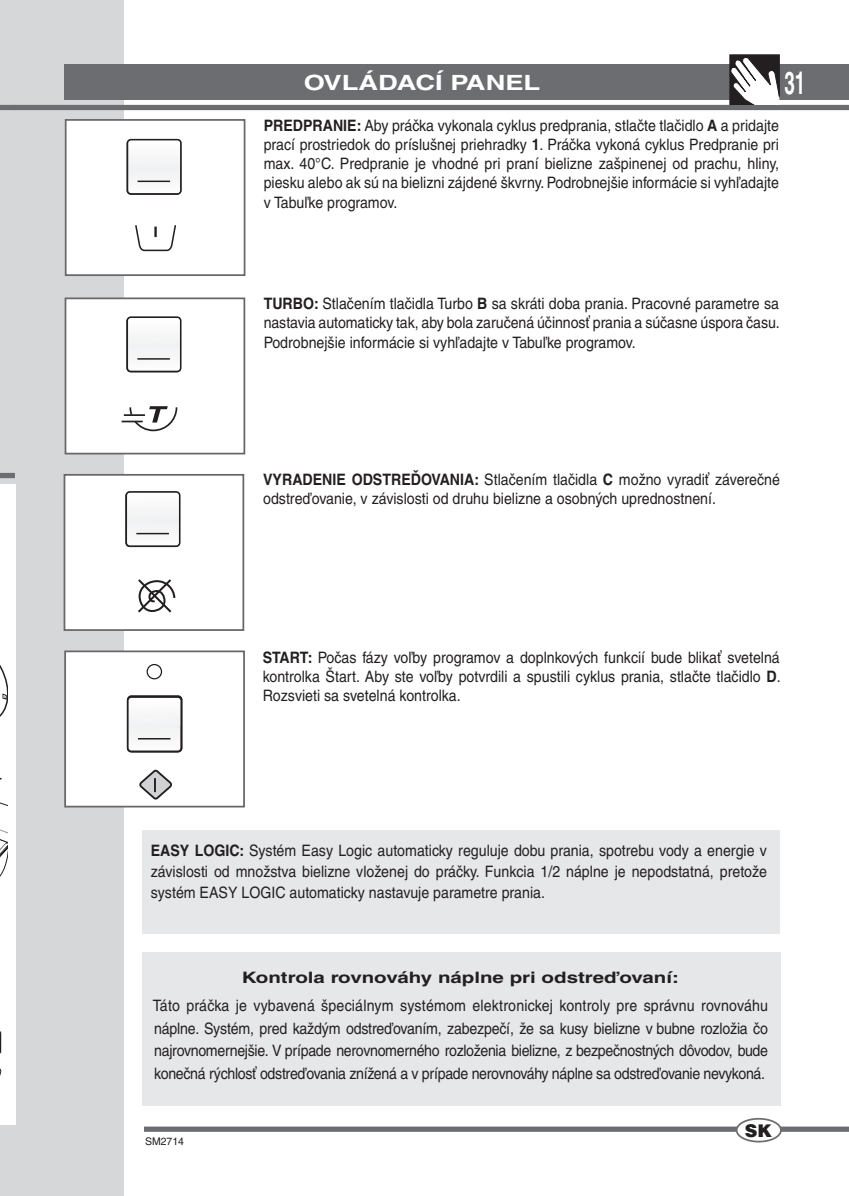
<style>
.page{position:relative;width:849px;height:1196px;background:#fff}
.page>*{position:absolute;margin:0;border:0;box-sizing:border-box;transform-origin:0 0}
.t1{font:700 31.5px "Helvetica";color:#fff;scale:.6 1}
.t2{font:700 21px "Helvetica CE";color:#fff;scale:1.3 1}
.t3{font:900 17.5px "Helvetica";color:#231f20}
.t4{font:15.75px/19.2px "Helvetica CE";color:#231f20;text-align:justify;scale:.9 1}
.t5{font:700 15.75px "Helvetica CE";color:#231f20;scale:1.3 1}
.t6{font:10.5px "Helvetica";color:#231f20}
.s1{font-weight:700}
.s2{font-family:"Helvetica";font-weight:700}
</style>
<div class="page">
<div style="left:0;top:0;width:15px;height:1196px;background:#d6d7d9"></div>
<div style="left:0;top:105px;width:15px;height:5px;background:#6c6d70"></div>
<div style="left:0;top:484px;width:15px;height:640px;background:#fff"></div>
<svg style="left:0;top:665px;width:8px;height:115px"></svg>
<svg style="left:0;top:1031px;width:2px;height:22px"></svg>
<svg style="left:0;top:802px;width:8px;height:75px"></svg>
<div style="left:15px;top:0;width:108px;height:1196px;background:#d6d7d9"></div>
<div style="left:144px;top:1126px;width:704px;height:5px;background:#6c6d70"></div>
<div style="left:64px;top:64px;width:784px;height:36px;background:#6c6d70"></div>
<div style="left:15px;top:105px;width:833px;height:5px;background:#6c6d70"></div>
<div style="left:736px;top:1118px;width:44px;height:23px;background:#fff;border-radius:50%"></div>
<div style="left:735px;top:1117px;width:46px;height:25px;border:2px solid #6c6d70;border-radius:50%"></div>
<hr style="left:15px;top:484px;width:1px;height:640px;background:#fff">
<svg style="left:729px;top:55px;width:50px;height:50px;background:#979596"></svg>
<div style="left:0;top:473px;width:15px;height:5px;background:#6c6d70"></div>
<div style="left:65px;top:119px;width:180px;height:157px;background:#fff;border:2px solid #68686b"></div>
<svg style="left:135px;top:225px;width:42px;height:27px"></svg>
<div style="left:127px;top:140px;width:53px;height:54px;background:#f6f6f7;border-radius:4px"></div>
<hr style="left:137px;top:181px;width:33px;height:1px;background:#231f20">
<div style="left:127px;top:139px;width:55px;height:56px;border:2px solid #231f20;border-radius:4px"></div>
<div style="left:65px;top:297px;width:180px;height:157px;background:#fff;border:2px solid #67676a"></div>
<div style="left:127px;top:318px;width:53px;height:53px;background:#f7f7f8;border-radius:4px"></div>
<hr style="left:137px;top:358px;width:33px;height:2px;background:#231f20">
<div style="left:126px;top:316px;width:55px;height:56px;border:2px solid #231f20;border-radius:4px"></div>
<svg style="left:128px;top:406px;width:50px;height:26px"></svg>
<hr style="left:124px;top:414px;width:21px;height:2px;background:#231f20">
<hr style="left:121px;top:420px;width:22px;height:2px;background:#231f20">
<div style="left:64px;top:474px;width:180px;height:157px;background:#fff;border:2px solid #67676a"></div>
<svg style="left:138px;top:579px;width:38px;height:34px"></svg>
<div style="left:126px;top:492px;width:53px;height:54px;background:#f7f7f8;border-radius:4px"></div>
<hr style="left:136px;top:533px;width:33px;height:1px;background:#231f20">
<div style="left:125px;top:491px;width:55px;height:56px;border:2px solid #231f20;border-radius:4px"></div>
<div style="left:64px;top:650px;width:181px;height:157px;background:#fff;border:2px solid #67676a"></div>
<div style="left:146px;top:664px;width:16px;height:15px;border:1px solid #231f20;border-radius:50%"></div>
<svg style="left:139px;top:770px;width:33px;height:29px"></svg>
<div style="left:128px;top:697px;width:53px;height:54px;background:#f7f7f8;border-radius:4px"></div>
<hr style="left:138px;top:738px;width:32px;height:1px;background:#231f20">
<div style="left:127px;top:696px;width:55px;height:56px;border:2px solid #231f20;border-radius:4px"></div>
<div style="left:142px;top:830px;width:637px;height:104px;background:#e6e7e9"></div>
<div style="left:142px;top:952px;width:637px;height:153px;background:#e6e7e9"></div>
<h2 class="t2" style="left:303px;top:75px;width:183px">OVLÁDACÍ PANEL</h2>
<h1 class="t1" style="left:784px;top:71px;width:37px">31</h1>
<p class="t4" style="left:263px;top:117px;width:574px"><span class="s1">PREDPRANIE:</span> Aby práčka vykonala cyklus predprania, stlačte tlačidlo <span class="s1">A</span> a pridajte prací prostriedok do príslušnej priehradky <span class="s1">1</span>. Práčka vykoná cyklus Predpranie pri max. 40°C. Predpranie je vhodné pri praní bielizne zašpinenej od prachu, hliny, piesku alebo ak sú na bielizni zájdené škvrny. Podrobnejšie informácie si vyhľadajte v Tabuľke programov.</p>
<p class="t4" style="left:263px;top:295px;width:575px"><span class="s2">TURBO:</span> Stlačením tlačidla Turbo <span class="s1">B</span> sa skráti doba prania. Pracovné parametre sa nastavia automaticky tak, aby bola zaručená účinnosť prania a súčasne úspora času.<br>Podrobnejšie informácie si vyhľadajte v Tabuľke programov.</p>
<p class="t4" style="left:263px;top:471px;width:575px"><span class="s1">VYRADENIE ODSTREĎOVANIA:</span> Stlačením tlačidla <span class="s1">C</span> možno vyradiť záverečné odstreďovanie, v závislosti od druhu bielizne a osobných uprednostnení.</p>
<p class="t4" style="left:262px;top:649px;width:577px"><span class="s2">START:</span> Počas fázy voľby programov a doplnkových funkcií bude blikať svetelná kontrolka Štart. Aby ste voľby potvrdili a spustili cyklus prania, stlačte tlačidlo <span class="s1">D</span>.<br>Rozsvieti sa svetelná kontrolka.</p>
<p class="t4" style="left:151px;top:841px;width:686px;line-height:21px"><span class="s1">EASY LOGIC:</span> Systém Easy Logic automaticky reguluje dobu prania, spotrebu vody a energie v závislosti od množstva bielizne vloženej do práčky. Funkcia 1/2 náplne je nepodstatná, pretože systém EASY LOGIC automaticky nastavuje parametre prania.</p>
<p class="t5" style="left:242px;top:971px;width:337px">Kontrola rovnováhy náplne pri odstreďovaní:</p>
<p class="t4" style="left:153px;top:995px;width:685px;line-height:22.8px">Táto práčka je vybavená špeciálnym systémom elektronickej kontroly pre správnu rovnováhu náplne. Systém, pred každým odstreďovaním, zabezpečí, že sa kusy bielizne v bubne rozložia čo najrovnomernejšie. V prípade nerovnomerného rozloženia bielizne, z bezpečnostných dôvodov, bude konečná rýchlosť odstreďovania znížená a v prípade nerovnováhy náplne sa odstreďovanie nevykoná.</p>
<p class="t6" style="left:145px;top:1137px;width:41px">SM2714</p>
<p class="t3" style="left:744px;top:1123px;width:29px">SK</p>
</div>
